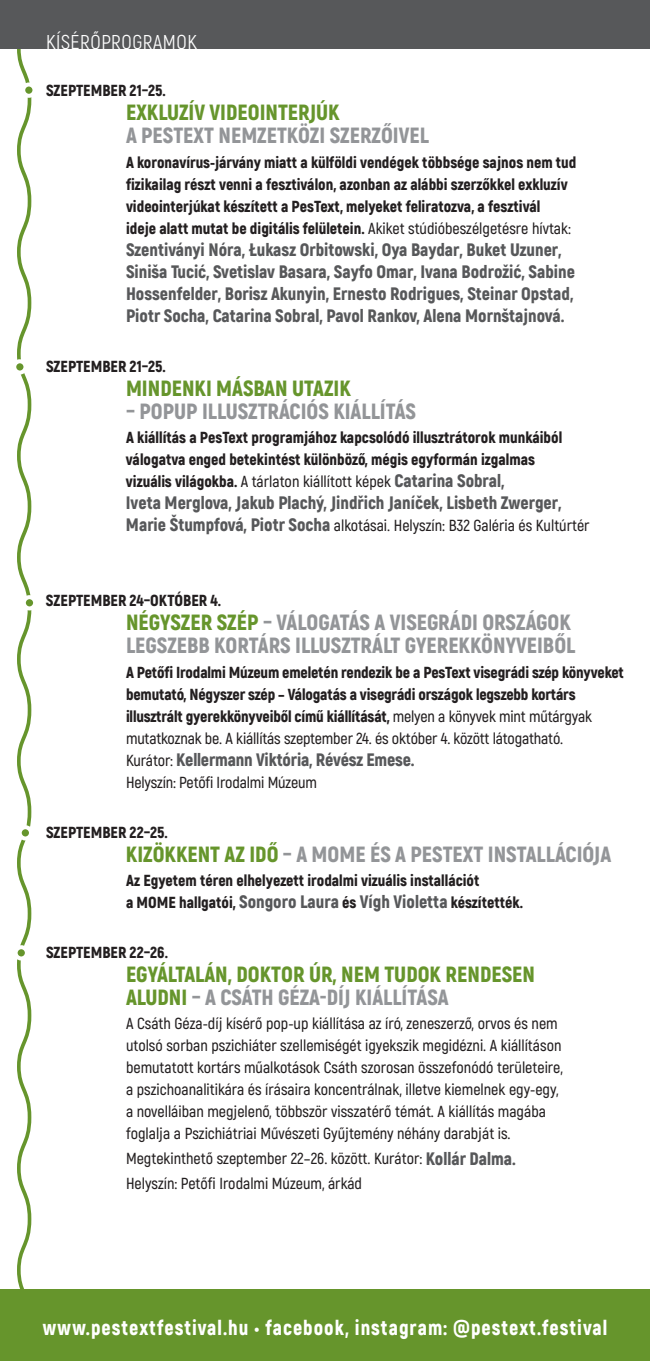
<style>
.page{position:relative;width:650px;height:1361px;background:#fff}
.page>*{position:absolute;margin:0;border:0;box-sizing:border-box;transform-origin:0 0}
.t1{font:900 22px/23px "Akrobat";color:#939598}
.t2{font:900 22px/23px "Akrobat";color:#66952c}
.t3{font:900 21px "Akrobat";letter-spacing:.05em;color:#fff;scale:.96 1}
.t4{font:20px "Akrobat";letter-spacing:.03em;color:#fff}
.t5{font:900 18px/22px "Akrobat";color:#57585a}
.t6{font:900 16px/22px "Akrobat";color:#231f20}
.t7{font:600 16px/22px "Akrobat";color:#231f20}
.s1{font-weight:600}
.s2{font-size:18px;color:#57585a}
.s3{font-weight:900;font-size:18px;color:#57585a}
.s4{color:#66952c}
.s5{font-weight:600;font-size:16px;color:#231f20}
.s6{color:#939598}
</style>
<div class="page">
<svg style="left:17px;top:49px;width:14px;height:1240px"></svg>
<div style="left:0;top:0;width:650px;height:49px;background:#57585a"></div>
<div style="left:23px;top:84px;width:12px;height:12px;background:#66952c;border-radius:50%"></div>
<div style="left:21px;top:82px;width:16px;height:16px;border:4px solid #fff;border-radius:50%"></div>
<div style="left:14px;top:361px;width:12px;height:11px;background:#66952c;border-radius:50%"></div>
<div style="left:12px;top:359px;width:16px;height:15px;border:4px solid #fff;border-radius:50%"></div>
<div style="left:24px;top:597px;width:11px;height:11px;background:#66952c;border-radius:50%"></div>
<div style="left:22px;top:595px;width:15px;height:15px;border:4px solid #fff;border-radius:50%"></div>
<div style="left:20px;top:827px;width:11px;height:11px;background:#66952c;border-radius:50%"></div>
<div style="left:18px;top:825px;width:15px;height:15px;border:4px solid #fff;border-radius:50%"></div>
<div style="left:16px;top:947px;width:11px;height:11px;background:#66952c;border-radius:50%"></div>
<div style="left:14px;top:945px;width:15px;height:15px;border:4px solid #fff;border-radius:50%"></div>
<div style="left:0;top:1289px;width:650px;height:72px;background:#66952c"></div>
<p class="t4" style="left:46px;top:30px;width:153px">KÍSÉRŐPROGRAMOK</p>
<p class="t6" style="left:46px;top:79px;width:121px">Szeptember 21–25.</p>
<h1 class="t2" style="left:126px;top:101px;width:215px">Exkluzív videointerjúk</h1>
<h1 class="t1" style="left:126px;top:124px;width:305px">a PesText nemzetközi szerzőivel</h1>
<p class="t6" style="left:126px;top:151px;width:452px">A koronavírus-járvány miatt a külföldi vendégek többsége sajnos nem tud fizikailag részt venni a fesztiválon, azonban az alábbi szerzőkkel exkluzív videointerjúkat készített a PesText, melyeket feliratozva, a fesztivál<br>ideje alatt mutat be digitális felületein. <span class="s1">Akiket stúdióbeszélgetésre hívtak:</span></p>
<p class="t5" style="left:126px;top:238px;width:451px">Szentiványi Nóra, Łukasz Orbitowski, Oya Baydar, Buket Uzuner, Siniša Tucić, Svetislav Basara, Sayfo Omar, Ivana Bodrožić, Sabine Hossenfelder, Borisz Akunyin, Ernesto Rodrigues, Steinar Opstad, Piotr Socha, Catarina Sobral, Pavol Rankov, Alena Mornštajnová.</p>
<p class="t6" style="left:46px;top:355px;width:121px">Szeptember 21–25.</p>
<h1 class="t2" style="left:126px;top:376px;width:227px">Mindenki másban utazik</h1>
<h1 class="t1" style="left:126px;top:399px;width:291px">– Po pUp illusztrációs kiállítás</h1>
<p class="t6" style="left:126px;top:427px;width:438px">A kiállítás a PesText programjához kapcsolódó illusztrátorok munkáiból válogatva enged betekintést különböző, mégis egyformán izgalmas vizuális világokba. <span class="s1">A tárlaton kiállított képek</span> <span class="s2">Catarina Sobral,</span></p>
<p class="t5" style="left:126px;top:492px;width:437px">Iveta Merglova, Jakub Plachý, Jindřich Janíček, Lisbeth Zwerger,</p>
<p class="t7" style="left:126px;top:515px;width:465px"><span class="s3">Marie Štumpfová, Piotr Socha</span> alkotásai. Helyszín: B32 Galéria és Kultúrtér</p>
<p class="t6" style="left:46px;top:589px;width:47px">Szeptembe</p>
<p class="t6" style="left:118px;top:589px;width:105px">r 24–október 4.</p>
<h1 class="t1" style="left:126px;top:610px;width:451px"><span class="s4">Négyszer szép</span> – Válogatás a visegrádi országok legszebb kortárs illusztrált gyerekkönyveiből</h1>
<p class="t6" style="left:126px;top:661px;width:499px">A Petőfi Irodalmi Múzeum emeletén rendezik be a PesText visegrádi szép könyveket bemutató, Négyszer szép – Válogatás a visegrádi országok legszebb kortárs illusztrált gyerekkönyveiből című kiállítását, <span class="s1">melyen a könyvek mint műtárgyak mutatkoznak be. A kiállítás szeptember 24. és október 4. között látogatható.</span></p>
<p class="t5" style="left:126px;top:748px;width:290px"><span class="s5">Kurátor:</span> Kellermann Viktória, Révész Emese.</p>
<p class="t7" style="left:126px;top:771px;width:193px">Helyszín: Petőfi Irodalmi Múzeum</p>
<p class="t6" style="left:46px;top:821px;width:123px">Szeptember 22–25.</p>
<h1 class="t2" style="left:126px;top:842px;width:307px">Kizökkent az idő <span class="s6">– a MOME és a PesTe</span></h1>
<h1 class="t1" style="left:462px;top:842px;width:124px">xt IN STALLÁCIÓja</h1>
<p class="t6" style="left:126px;top:869px;width:399px">Az Egyetem téren elhelyezett irodalmi vizuális installációt<br>a MOME hallgatói, <span class="s2">Songoro Laura</span> és <span class="s2">Vígh Violetta</span> készítették.</p>
<p class="t6" style="left:46px;top:941px;width:123px">szeptember 22–26.</p>
<h1 class="t2" style="left:126px;top:962px;width:410px">Egyáltalán, doktor úr, nem tudok rendesen aludni <span class="s6">– a Csáth Géza-díj kiállítása</span></h1>
<p class="t7" style="left:126px;top:1012px;width:439px">A Csáth Géza-díj kísérő pop-up kiállítása az író, zeneszerző, orvos és nem utolsó sorban pszichiáter szellemiségét igyekszik megidézni. A kiállításon bemutatott kortárs műalkotások Csáth szorosan összefonódó területeire, a pszichoanalitikára és írásaira koncentrálnak, illetve kiemelnek egy-egy, a novelláiban megjelenő, többször visszatérő témát. A kiállítás magába foglalja a Pszichiátriai Művészeti Gyűjtemény néhány darabját is.</p>
<p class="t7" style="left:126px;top:1146px;width:391px;line-height:24.8px">Megtekinthető szeptember 22–26. között. Kurátor: <span class="s3">Kollár Dalma.<br></span>Helyszín: Petőfi Irodalmi Múzeum, árkád</p>
<h2 class="t3" style="left:43px;top:1314px;width:589px">www.pestextfestival.hu • facebook, instagram: @pestext.festival</h2>
</div>
